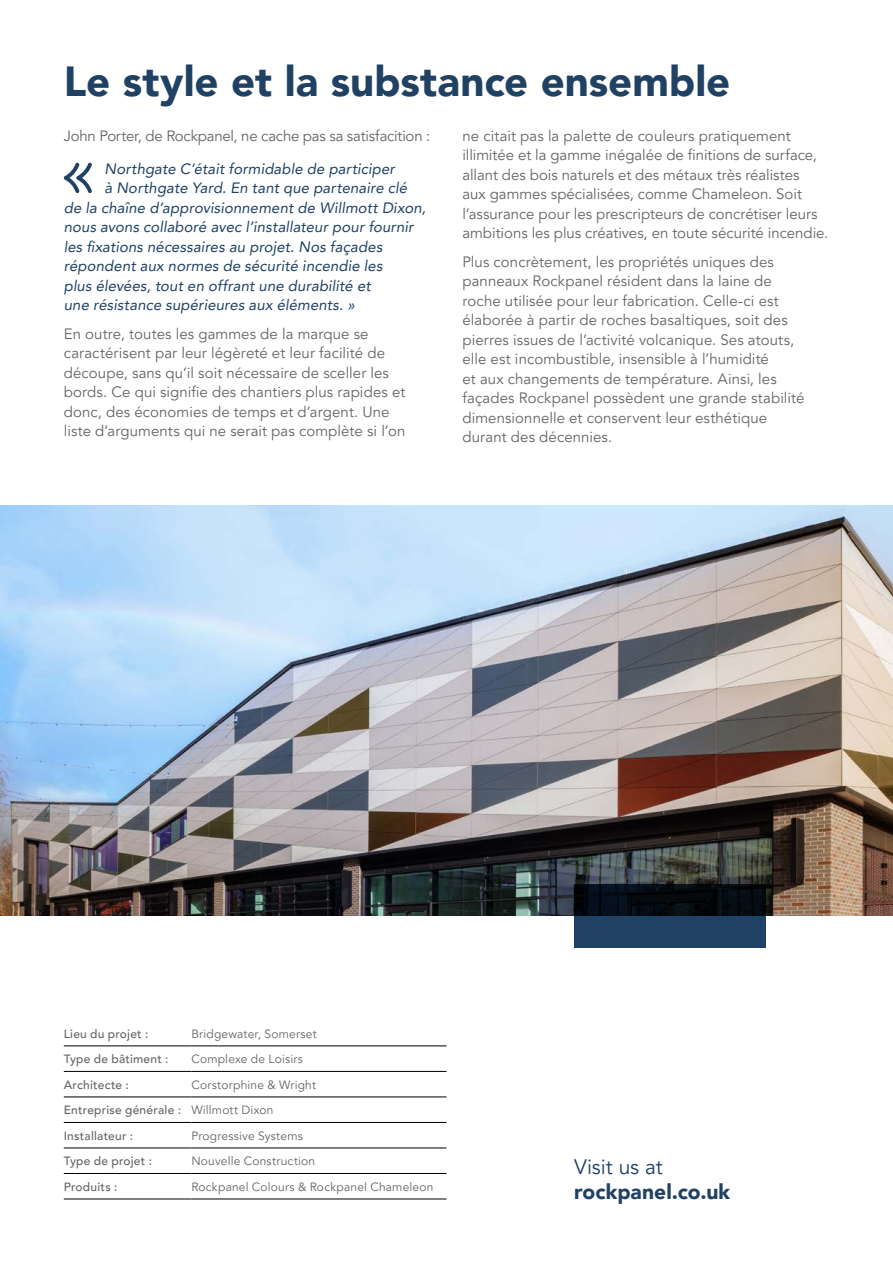
<style>
.page{position:relative;width:893px;height:1263px;background:#fff}
.page>*{position:absolute;margin:0;border:0;box-sizing:border-box;transform-origin:0 0}
.t1{font:900 42px "Avenir LT Pro";color:#1e4164}
.t2{font:900 21px "Avenir LT Pro";color:#1e4164}
.t3{font:21px "Avenir LT Pro";color:#1e4164}
.t4{font:15px/19.5px "Avenir LT Pro";letter-spacing:.005em;color:#636466}
.t5{font:italic 15px "Avenir LT Pro";letter-spacing:.005em;color:#1e4164}
.t6{font:15px "Avenir LT Pro";letter-spacing:-.015em;color:#636466}
.t7{font:12px/25.5px "Avenir LT Pro";letter-spacing:.015em;color:#636466}
.t8{font:500 12px "Avenir LT Pro";letter-spacing:.02em;color:#636466}
.s1{font-weight:500}
</style>
<div class="page">
<img style="left:0;top:505px;width:893px;height:411px">
<hr style="left:64px;top:1046px;width:127px;height:1px;background:#000">
<hr style="left:191px;top:1046px;width:255px;height:1px;background:#000">
<hr style="left:64px;top:1071px;width:127px;height:1px;background:#000">
<hr style="left:191px;top:1071px;width:255px;height:1px;background:#000">
<hr style="left:64px;top:1097px;width:127px;height:1px;background:#000">
<hr style="left:191px;top:1097px;width:255px;height:1px;background:#000">
<hr style="left:64px;top:1122px;width:127px;height:1px;background:#000">
<hr style="left:191px;top:1122px;width:255px;height:1px;background:#000">
<hr style="left:64px;top:1148px;width:127px;height:1px;background:#000">
<hr style="left:191px;top:1148px;width:255px;height:1px;background:#000">
<hr style="left:64px;top:1173px;width:127px;height:1px;background:#000">
<hr style="left:191px;top:1173px;width:255px;height:1px;background:#000">
<hr style="left:64px;top:1199px;width:127px;height:1px;background:#000">
<hr style="left:191px;top:1199px;width:255px;height:1px;background:#000">
<svg style="left:574px;top:884px;width:191px;height:63px;background:#112539"></svg>
<svg style="left:64px;top:163px;width:28px;height:30px"></svg>
<h1 class="t1" style="left:64px;top:56px;width:668px">Le style et la substance ensemble</h1>
<p class="t6" style="left:64px;top:126px;width:368px">John Porter, de Rockpanel, ne cache pas sa satisfacition :</p>
<p class="t5" style="left:105px;top:159px;width:292px">Northgate C’était formidable de participer</p>
<p class="t5" style="left:105px;top:179px;width:304px">à Northgate Yard. En tant que partenaire clé</p>
<p class="t5" style="left:64px;top:198px;width:364px">de la chaîne d’approvisionnement de Willmott Dixon,</p>
<p class="t5" style="left:64px;top:218px;width:351px">nous avons collaboré avec l’installateur pour fournir</p>
<p class="t5" style="left:64px;top:237px;width:320px">les fixations nécessaires au projet. Nos façades</p>
<p class="t5" style="left:64px;top:257px;width:320px">répondent aux normes de sécurité incendie les</p>
<p class="t5" style="left:64px;top:276px;width:308px">plus élevées, tout en offrant une durabilité et</p>
<p class="t5" style="left:64px;top:296px;width:293px">une résistance supérieures aux éléments. »</p>
<p class="t4" style="left:64px;top:324px;width:343px">En outre, toutes les gammes de la marque se caractérisent par leur légèreté et leur facilité de découpe, sans qu’il soit nécessaire de sceller les bords. Ce qui signifie des chantiers plus rapides et donc, des économies de temps et d’argent. Une liste d’arguments qui ne serait pas complète si l’on</p>
<p class="t4" style="left:462px;top:126px;width:367px">ne citait pas la palette de couleurs pratiquement illimitée et la gamme inégalée de finitions de surface, allant des bois naturels et des métaux très réalistes<br>aux gammes spécialisées, comme Chameleon. Soit l’assurance pour les prescripteurs de concrétiser leurs ambitions les plus créatives, en toute sécurité incendie.</p>
<p class="t4" style="left:462px;top:252px;width:344px">Plus concrètement, les propriétés uniques des panneaux Rockpanel résident dans la laine de roche utilisée pour leur fabrication. Celle-ci est élaborée à partir de roches basaltiques, soit des pierres issues de l’activité volcanique. Ses atouts, elle est incombustible, insensible à l’humidité<br>et aux changements de température. Ainsi, les façades Rockpanel possèdent une grande stabilité dimensionnelle et conservent leur esthétique durant des décennies.</p>
<p class="t8" style="left:64px;top:1026px;width:86px">Lieu du projet :</p>
<p class="t7" style="left:191px;top:1021px;width:127px">Bridgewater, Somerset</p>
<p class="t8" style="left:64px;top:1052px;width:106px">Type de bâtiment :</p>
<p class="t7" style="left:191px;top:1046px;width:113px">Complexe de Loisirs</p>
<p class="t8" style="left:64px;top:1077px;width:67px">Architecte :</p>
<p class="t7" style="left:64px;top:1072px;width:254px;text-indent:128px">Corstorphine &amp; Wright<br><span class="s1">Entreprise générale :</span> Willmott Dixon<br><span class="s1">Installateur :</span></p>
<p class="t7" style="left:191px;top:1123px;width:113px">Progressive Systems</p>
<p class="t8" style="left:64px;top:1154px;width:90px">Type de projet :</p>
<p class="t7" style="left:191px;top:1148px;width:125px">Nouvelle Construction</p>
<p class="t8" style="left:64px;top:1179px;width:55px">Produits :</p>
<p class="t7" style="left:191px;top:1174px;width:244px">Rockpanel Colours &amp; Rockpanel Chameleon</p>
<h2 class="t3" style="left:574px;top:1154px;width:90px">Visit us at</h2>
<h2 class="t2" style="left:574px;top:1179px;width:158px">rockpanel.co.uk</h2>
</div>
